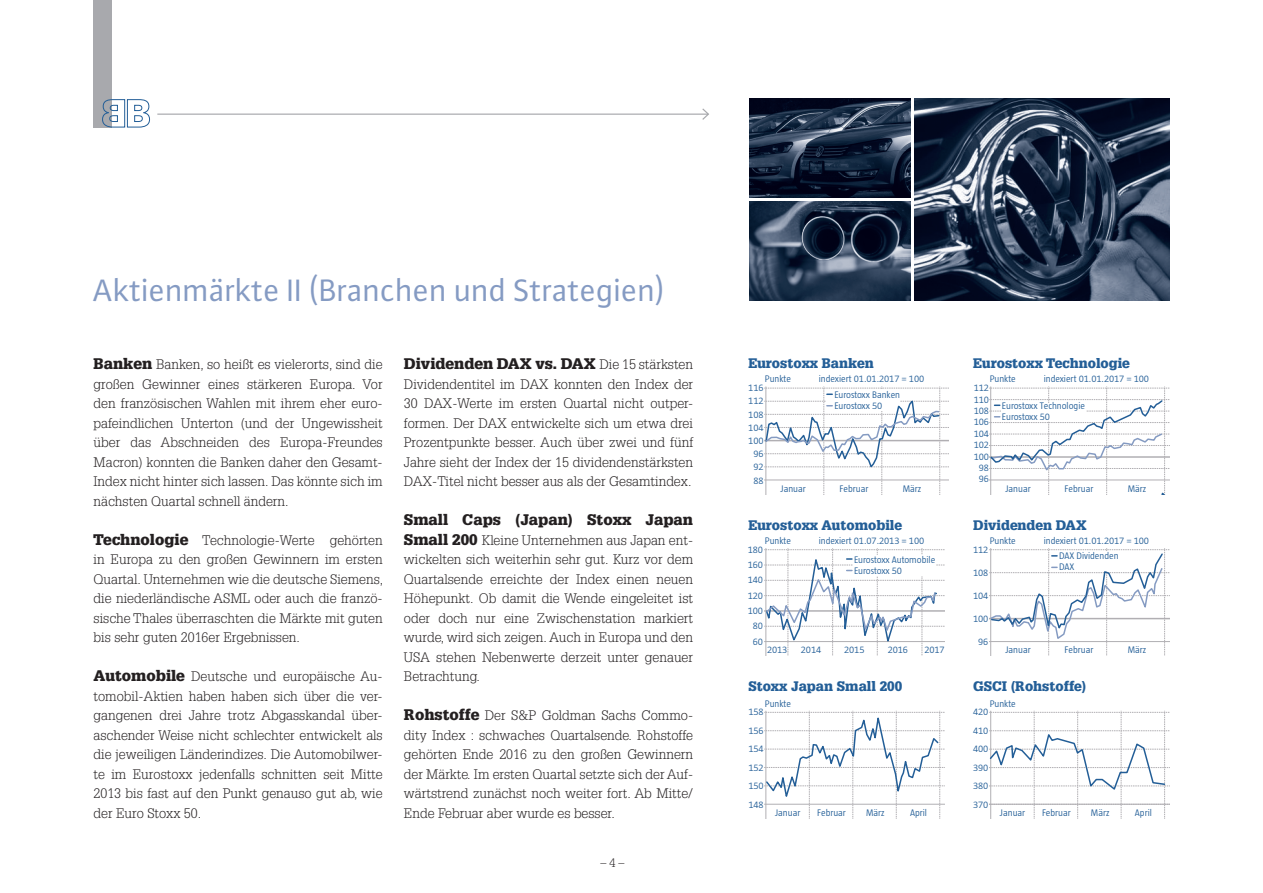
<style>
.page{position:relative;width:1263px;height:893px;background:#fff}
.page>*{position:absolute;margin:0;border:0;box-sizing:border-box;transform-origin:0 0}
.t1{font:33px "Plus Sans Normal";color:#859bc3}
.t2{font:900 15px "Glypha LT Std";color:#231f20}
.t3{font:300 13.5px/19.5px "Glypha LT Std";color:#231f20;text-align:justify}
.t4{font:900 13.5px "Glypha LT Std";color:#235e97}
.t5{font:300 12px "Glypha LT Std";color:#231f20}
.t6{font:300 9.75px/18.5px "Taz LT4";color:#235e97}
.s1{font-weight:900;font-size:15px}
.s2{font-weight:300;font-size:13.5px}
</style>
<div class="page">
<svg style="left:989px;top:386px;width:180px;height:108px"></svg>
<svg style="left:764px;top:386px;width:184px;height:108px"></svg>
<svg style="left:989px;top:548px;width:180px;height:108px"></svg>
<svg style="left:764px;top:548px;width:180px;height:108px"></svg>
<svg style="left:989px;top:711px;width:180px;height:108px"></svg>
<svg style="left:764px;top:710px;width:180px;height:109px"></svg>
<img style="left:749px;top:99px;width:161px;height:99px">
<img style="left:749px;top:201px;width:161px;height:99px">
<img style="left:914px;top:99px;width:255px;height:201px">
<div style="left:94px;top:0;width:18px;height:128px;background:#a8a9ad"></div>
<svg style="left:102px;top:99px;width:48px;height:29px"></svg>
<hr style="left:157px;top:114px;width:551px;height:1px;background:#a8a9ad">
<svg style="left:701px;top:108px;width:8px;height:12px"></svg>
<h1 class="t1" style="left:94px;top:269px;width:573px">Aktienmärkte II (Branchen und Strategien)</h1>
<p class="t3" style="left:94px;top:355px;width:291px"><span class="s1">Banken</span> Banken, so heißt es vielerorts, sind die großen Gewinner eines stärkeren Europa. Vor den französischen Wahlen mit ihrem eher euro&shy;pafeindlichen Unterton (und der Ungewissheit über das Abschneiden des Europa-Freundes Macron) konnten die Banken daher den Gesamt-Index nicht hinter sich lassen. Das könnte sich im nächsten Quartal schnell ändern.</p>
<p class="t3" style="left:94px;top:531px;width:291px"><span class="s1">Technologie</span> Technologie-Werte gehörten in Europa zu den großen Gewinnern im ersten Quartal. Unternehmen wie die deutsche Siemens, die niederländische ASML oder auch die franzö&shy;sische Thales überraschten die Märkte mit guten bis sehr guten 2016er Ergebnissen.</p>
<p class="t3" style="left:94px;top:667px;width:291px"><span class="s1">Automobile</span> Deutsche und europäische Au&shy;tomobil-Aktien haben haben sich über die ver&shy;gangenen drei Jahre trotz Abgasskandal über&shy;aschender Weise nicht schlechter entwickelt als die jeweiligen Länderindizes. Die Automobilwer&shy;te im Eurostoxx jedenfalls schnitten seit Mitte 2013 bis fast auf den Punkt genauso gut ab, wie der Euro Stoxx 50.</p>
<p class="t2" style="left:404px;top:355px;width:291px">Dividenden DAX vs. DAX <span class="s2">Die 15 stärksten</span></p>
<p class="t3" style="left:404px;top:375px;width:291px">Dividendentitel im DAX konnten den Index der 30 DAX-Werte im ersten Quartal nicht outper&shy;formen. Der DAX entwickelte sich um etwa drei Prozentpunkte besser. Auch über zwei und fünf Jahre sieht der Index der 15 dividendenstärksten DAX-Titel nicht besser aus als der Gesamtindex.</p>
<p class="t2" style="left:404px;top:511px;width:291px">Small Caps (Japan) Stoxx Japan</p>
<p class="t3" style="left:404px;top:531px;width:291px"><span class="s1">Small 200</span> Kleine Unternehmen aus Japan ent&shy;wickelten sich weiterhin sehr gut. Kurz vor dem Quartalsende erreichte der Index einen neuen Höhepunkt. Ob damit die Wende eingeleitet ist oder doch nur eine Zwischenstation markiert wurde, wird sich zeigen. Auch in Europa und den USA stehen Nebenwerte derzeit unter genauer Betrachtung.</p>
<p class="t3" style="left:404px;top:706px;width:291px"><span class="s1">Rohstoffe</span> Der S&amp;P Goldman Sachs Commo&shy;dity Index : schwaches Quartalsende. Rohstoffe gehörten Ende 2016 zu den großen Gewinnern der Märkte. Im ersten Quartal setzte sich der Auf&shy;wärtstrend zunächst noch weiter fort. Ab Mitte/ Ende Februar aber wurde es besser.</p>
<p class="t5" style="left:600px;top:856px;width:25px">– 4 –</p>
<p class="t4" style="left:973px;top:355px;width:158px">Eurostoxx Technologie</p>
<p class="t6" style="left:990px;top:370px;width:28px">Punkte</p>
<p class="t6" style="left:1044px;top:370px;width:107px">indexiert 01.01.2017 = 100</p>
<p class="t6" style="left:1002px;top:400px;width:85px;line-height:10.9px">Eurostoxx Technologie<br>Eurostoxx 50</p>
<p class="t4" style="left:748px;top:355px;width:127px">Eurostoxx Banken</p>
<p class="t6" style="left:765px;top:370px;width:28px">Punkte</p>
<p class="t6" style="left:819px;top:370px;width:107px">indexiert 01.01.2017 = 100</p>
<p class="t6" style="left:974px;top:382px;width:17px;line-height:11.4px;text-align:center">112<br>110<br>108<br>106<br>104<br>102<br>100<br>98<br>96</p>
<p class="t6" style="left:748px;top:381px;width:17px;line-height:13.2px;text-align:center">116<br>112<br>108<br>104<br>100<br>96<br>92<br>88</p>
<p class="t6" style="left:834px;top:389px;width:67px;line-height:10.9px">Eurostoxx Banken<br>Eurostoxx 50</p>
<p class="t4" style="left:748px;top:516px;width:155px">Eurostoxx Automobile</p>
<p class="t4" style="left:973px;top:516px;width:115px">Dividenden DAX</p>
<p class="t6" style="left:990px;top:531px;width:28px">Punkte</p>
<p class="t6" style="left:1044px;top:531px;width:107px">indexiert 01.01.2017 = 100</p>
<p class="t6" style="left:1005px;top:479px;width:27px">Januar</p>
<p class="t6" style="left:1064px;top:479px;width:30px">Februar</p>
<p class="t6" style="left:1128px;top:479px;width:20px">März</p>
<p class="t6" style="left:781px;top:479px;width:27px">Januar</p>
<p class="t6" style="left:840px;top:479px;width:30px">Februar</p>
<p class="t6" style="left:903px;top:479px;width:20px">März</p>
<p class="t6" style="left:765px;top:531px;width:28px">Punkte</p>
<p class="t6" style="left:819px;top:531px;width:107px">indexiert 01.07.2013 = 100</p>
<p class="t6" style="left:973px;top:540px;width:17px">112</p>
<p class="t6" style="left:973px;top:563px;width:17px">108</p>
<p class="t6" style="left:973px;top:586px;width:17px">104</p>
<p class="t6" style="left:973px;top:609px;width:17px">100</p>
<p class="t6" style="left:978px;top:632px;width:12px">96</p>
<p class="t6" style="left:748px;top:542px;width:17px;line-height:15.3px;text-align:center">180<br>160<br>140<br>120<br>100<br>80<br>60</p>
<p class="t6" style="left:1059px;top:551px;width:61px;line-height:10.9px">DAX Dividenden<br>DAX</p>
<p class="t6" style="left:854px;top:554px;width:83px;line-height:10.9px">Eurostoxx Automobile<br>Eurostoxx 50</p>
<p class="t6" style="left:1005px;top:640px;width:27px">Januar</p>
<p class="t6" style="left:1064px;top:640px;width:30px">Februar</p>
<p class="t6" style="left:1128px;top:640px;width:20px">März</p>
<p class="t6" style="left:767px;top:640px;width:22px">2013</p>
<p class="t6" style="left:801px;top:640px;width:22px">2014</p>
<p class="t6" style="left:844px;top:640px;width:22px">2015</p>
<p class="t6" style="left:888px;top:640px;width:22px">2016</p>
<p class="t6" style="left:924px;top:640px;width:22px">2017</p>
<p class="t4" style="left:748px;top:678px;width:155px">Stoxx Japan Small 200</p>
<p class="t4" style="left:973px;top:678px;width:115px">GSCI (Rohstoffe)</p>
<p class="t6" style="left:990px;top:694px;width:28px">Punkte</p>
<p class="t6" style="left:765px;top:694px;width:28px">Punkte</p>
<p class="t6" style="left:748px;top:703px;width:17px;text-align:justify">158<br>156<br>154<br>152<br>150<br>148</p>
<p class="t6" style="left:775px;top:803px;width:27px">Januar</p>
<p class="t6" style="left:817px;top:803px;width:30px">Februar</p>
<p class="t6" style="left:866px;top:803px;width:20px">März</p>
<p class="t6" style="left:910px;top:803px;width:19px">April</p>
<p class="t6" style="left:973px;top:703px;width:17px;text-align:justify">420<br>410<br>400<br>390<br>380<br>370</p>
<p class="t6" style="left:1000px;top:803px;width:27px">Januar</p>
<p class="t6" style="left:1042px;top:803px;width:30px">Februar</p>
<p class="t6" style="left:1091px;top:803px;width:20px">März</p>
<p class="t6" style="left:1135px;top:803px;width:19px">April</p>
</div>
